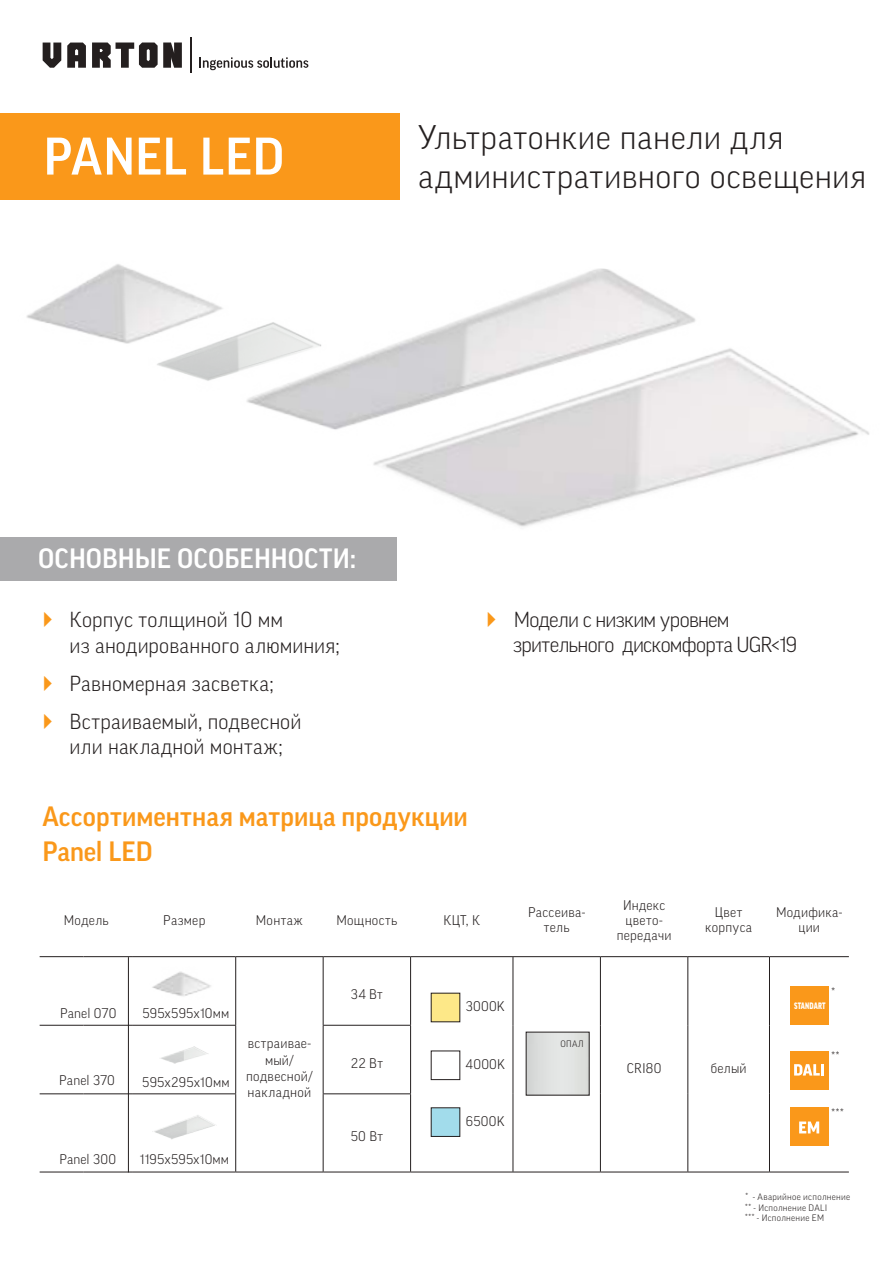
<style>
.page{position:relative;width:893px;height:1263px;background:#fff}
.page>*{position:absolute;margin:0;border:0;box-sizing:border-box;transform-origin:0 0}
.t1{font:500 51px "Good Pro";letter-spacing:.01em;color:#fff}
.t2{font:300 33px/39.6px "Good Pro";letter-spacing:.015em;color:#241f1f}
.t3{font:500 27px/34.5px "Good Pro";color:#fa981a}
.t4{font:500 27px "Good Pro";color:#fff}
.t5{font:300 21px/25.2px "Good Pro";letter-spacing:.005em;color:#241f1f}
.t6{font:300 21px/25.2px "Good Pro";letter-spacing:-.03em;color:#241f1f}
.t7{font:300 13.5px/15px "Good Pro";letter-spacing:.02em;color:#241f1f;text-align:center}
.t8{font:300 12px "Good Pro";color:#241f1f}
.t9{font:300 9px/10.8px "Good Pro";letter-spacing:.035em;color:#241f1f}
.t10{font:900 9px "Good Pro";letter-spacing:.02em;color:#fff;scale:.75 1}
</style>
<div class="page">
<svg style="left:43px;top:43px;width:139px;height:25px"></svg>
<hr style="left:190px;top:38px;width:1px;height:35px;background:#241f1f">
<svg style="left:199px;top:57px;width:109px;height:13px"></svg>
<div style="left:0;top:113px;width:400px;height:87px;background:#fa981a"></div>
<div style="left:0;top:538px;width:397px;height:43px;background:#aaaaac"></div>
<hr style="left:235px;top:957px;width:1px;height:68px;background:#241f1f">
<hr style="left:323px;top:957px;width:1px;height:68px;background:#241f1f">
<hr style="left:410px;top:957px;width:1px;height:68px;background:#241f1f">
<hr style="left:513px;top:957px;width:1px;height:68px;background:#241f1f">
<hr style="left:600px;top:957px;width:1px;height:68px;background:#241f1f">
<hr style="left:687px;top:957px;width:1px;height:68px;background:#241f1f">
<hr style="left:769px;top:957px;width:1px;height:68px;background:#241f1f">
<hr style="left:513px;top:1025px;width:1px;height:69px;background:#241f1f">
<hr style="left:600px;top:1025px;width:1px;height:69px;background:#241f1f">
<hr style="left:687px;top:1025px;width:1px;height:69px;background:#241f1f">
<hr style="left:769px;top:1025px;width:1px;height:69px;background:#241f1f">
<hr style="left:513px;top:1094px;width:1px;height:78px;background:#241f1f">
<hr style="left:600px;top:1094px;width:1px;height:78px;background:#241f1f">
<hr style="left:687px;top:1094px;width:1px;height:78px;background:#241f1f">
<hr style="left:769px;top:1094px;width:1px;height:78px;background:#241f1f">
<hr style="left:40px;top:1025px;width:43px;height:1px;background:#241f1f">
<hr style="left:83px;top:1025px;width:50px;height:1px;background:#241f1f">
<hr style="left:133px;top:1025px;width:103px;height:1px;background:#241f1f">
<hr style="left:235px;top:1025px;width:1px;height:68px;background:#241f1f">
<hr style="left:323px;top:1025px;width:88px;height:1px;background:#241f1f">
<hr style="left:323px;top:1025px;width:1px;height:68px;background:#241f1f">
<hr style="left:410px;top:1025px;width:1px;height:68px;background:#241f1f">
<hr style="left:40px;top:1093px;width:43px;height:1px;background:#241f1f">
<hr style="left:83px;top:1093px;width:50px;height:1px;background:#241f1f">
<hr style="left:133px;top:1093px;width:103px;height:1px;background:#241f1f">
<hr style="left:235px;top:1094px;width:1px;height:78px;background:#241f1f">
<hr style="left:40px;top:1172px;width:43px;height:1px;background:#241f1f">
<hr style="left:83px;top:1172px;width:50px;height:1px;background:#241f1f">
<hr style="left:133px;top:1172px;width:103px;height:1px;background:#241f1f">
<hr style="left:323px;top:1093px;width:88px;height:1px;background:#241f1f">
<hr style="left:323px;top:1094px;width:1px;height:78px;background:#241f1f">
<hr style="left:410px;top:1094px;width:1px;height:78px;background:#241f1f">
<hr style="left:40px;top:956px;width:43px;height:1px;background:#241f1f">
<hr style="left:83px;top:956px;width:50px;height:1px;background:#241f1f">
<hr style="left:133px;top:956px;width:103px;height:1px;background:#241f1f">
<hr style="left:236px;top:956px;width:87px;height:1px;background:#241f1f">
<hr style="left:323px;top:956px;width:88px;height:1px;background:#241f1f">
<hr style="left:411px;top:956px;width:102px;height:1px;background:#241f1f">
<hr style="left:513px;top:956px;width:87px;height:1px;background:#241f1f">
<hr style="left:600px;top:956px;width:88px;height:1px;background:#241f1f">
<hr style="left:688px;top:956px;width:81px;height:1px;background:#241f1f">
<hr style="left:769px;top:956px;width:80px;height:1px;background:#241f1f">
<hr style="left:236px;top:1172px;width:87px;height:1px;background:#241f1f">
<hr style="left:411px;top:1172px;width:102px;height:1px;background:#241f1f">
<hr style="left:513px;top:1172px;width:87px;height:1px;background:#241f1f">
<hr style="left:600px;top:1172px;width:88px;height:1px;background:#241f1f">
<hr style="left:688px;top:1172px;width:81px;height:1px;background:#241f1f">
<hr style="left:769px;top:1172px;width:80px;height:1px;background:#241f1f">
<hr style="left:323px;top:1172px;width:88px;height:1px;background:#241f1f">
<div style="left:431px;top:993px;width:29px;height:29px;background:#fde888"></div>
<div style="left:431px;top:1108px;width:29px;height:28px;background:#a2dceb"></div>
<div style="left:431px;top:1107px;width:29px;height:30px;border:1px solid #241f1f"></div>
<img style="left:149px;top:956px;width:65px;height:40px">
<img style="left:160px;top:1046px;width:48px;height:18px">
<img style="left:152px;top:1115px;width:63px;height:25px">
<div style="left:790px;top:986px;width:39px;height:38px;background:#fa981a"></div>
<div style="left:790px;top:1107px;width:38px;height:39px;background:#fa981a"></div>
<div style="left:790px;top:1051px;width:38px;height:38px;background:#fa981a"></div>
<svg style="left:794px;top:1064px;width:30px;height:11px"></svg>
<svg style="left:799px;top:1121px;width:20px;height:12px"></svg>
<img style="left:335px;top:268px;width:315px;height:162px">
<img style="left:359px;top:293px;width:510px;height:245px">
<img style="left:157px;top:322px;width:178px;height:108px">
<img style="left:26px;top:264px;width:204px;height:93px">
<hr style="left:128px;top:957px;width:1px;height:215px;background:#241f1f">
<h1 class="t1" style="left:43px;top:127px;width:242px">PANEL LED</h1>
<h2 class="t2" style="left:418px;top:117px;width:450px">Ультратонкие панели для административного освещения</h2>
<h3 class="t4" style="left:38px;top:543px;width:319px">ОСНОВНЫЕ ОСОБЕННОСТИ:</h3>
<h3 class="t5" style="left:70px;top:607px;width:272px">Корпус толщиной 10 мм<br>из анодированного алюминия;</h3>
<h3 class="t5" style="left:70px;top:664px;width:233px;line-height:38px">Равномерная засветка;<br>Встраиваемый, подвесной</h3>
<h3 class="t5" style="left:70px;top:734px;width:215px">или накладной монтаж;</h3>
<h3 class="t6" style="left:513px;top:606px;width:286px">Модели с низким уровнем зрительного дискомфорта UGR&lt;19</h3>
<h3 class="t3" style="left:42px;top:799px;width:427px">Ассортиментная матрица продукции<br>Panel LED</h3>
<p class="t7" style="left:64px;top:912px;width:46px">Модель</p>
<p class="t7" style="left:163px;top:912px;width:44px">Размер</p>
<p class="t7" style="left:256px;top:912px;width:48px">Монтаж</p>
<p class="t7" style="left:336px;top:912px;width:62px">Мощность</p>
<p class="t7" style="left:443px;top:912px;width:38px">КЦТ, К</p>
<p class="t7" style="left:528px;top:905px;width:59px">Рассеива&shy;тель</p>
<p class="t7" style="left:617px;top:897px;width:56px">Индекс цвето&shy;передачи</p>
<p class="t7" style="left:705px;top:905px;width:48px">Цвет корпуса</p>
<p class="t7" style="left:776px;top:905px;width:68px">Модифика&shy;ции</p>
<p class="t7" style="left:60px;top:1005px;width:58px">Panel 070</p>
<p class="t7" style="left:142px;top:1005px;width:88px">595x595х10мм</p>
<p class="t7" style="left:59px;top:1073px;width:57px">Panel 370</p>
<p class="t7" style="left:142px;top:1075px;width:89px">595х295х10мм</p>
<p class="t7" style="left:246px;top:1035px;width:68px;line-height:16.2px">встраивае&shy;мый/ подвесной/ накладной</p>
<p class="t7" style="left:59px;top:1151px;width:58px">Panel 300</p>
<p class="t7" style="left:140px;top:1151px;width:91px">1195х595х10мм</p>
<p class="t7" style="left:351px;top:987px;width:33px">34 Вт</p>
<p class="t7" style="left:351px;top:1055px;width:34px">22 Вт</p>
<p class="t7" style="left:351px;top:1129px;width:34px">50 Вт</p>
<p class="t7" style="left:466px;top:999px;width:40px">3000K</p>
<p class="t7" style="left:466px;top:1057px;width:41px">4000K</p>
<p class="t7" style="left:466px;top:1114px;width:40px">6500K</p>
<p class="t9" style="left:561px;top:1038px;width:25px">ОПАЛ</p>
<p class="t8" style="left:831px;top:985px;width:5px">*</p>
<p class="t10" style="left:794px;top:1000px;width:44px">STANDART</p>
<p class="t7" style="left:627px;top:1060px;width:36px">CRI80</p>
<p class="t7" style="left:711px;top:1060px;width:38px">белый</p>
<p class="t8" style="left:831px;top:1050px;width:10px">**</p>
<p class="t8" style="left:831px;top:1106px;width:14px">***</p>
<p class="t9" style="left:745px;top:1191px;width:107px">* - Аварийное исполнение ** - Исполнение DALI<br>*** - Исполнение EM</p>
</div>
